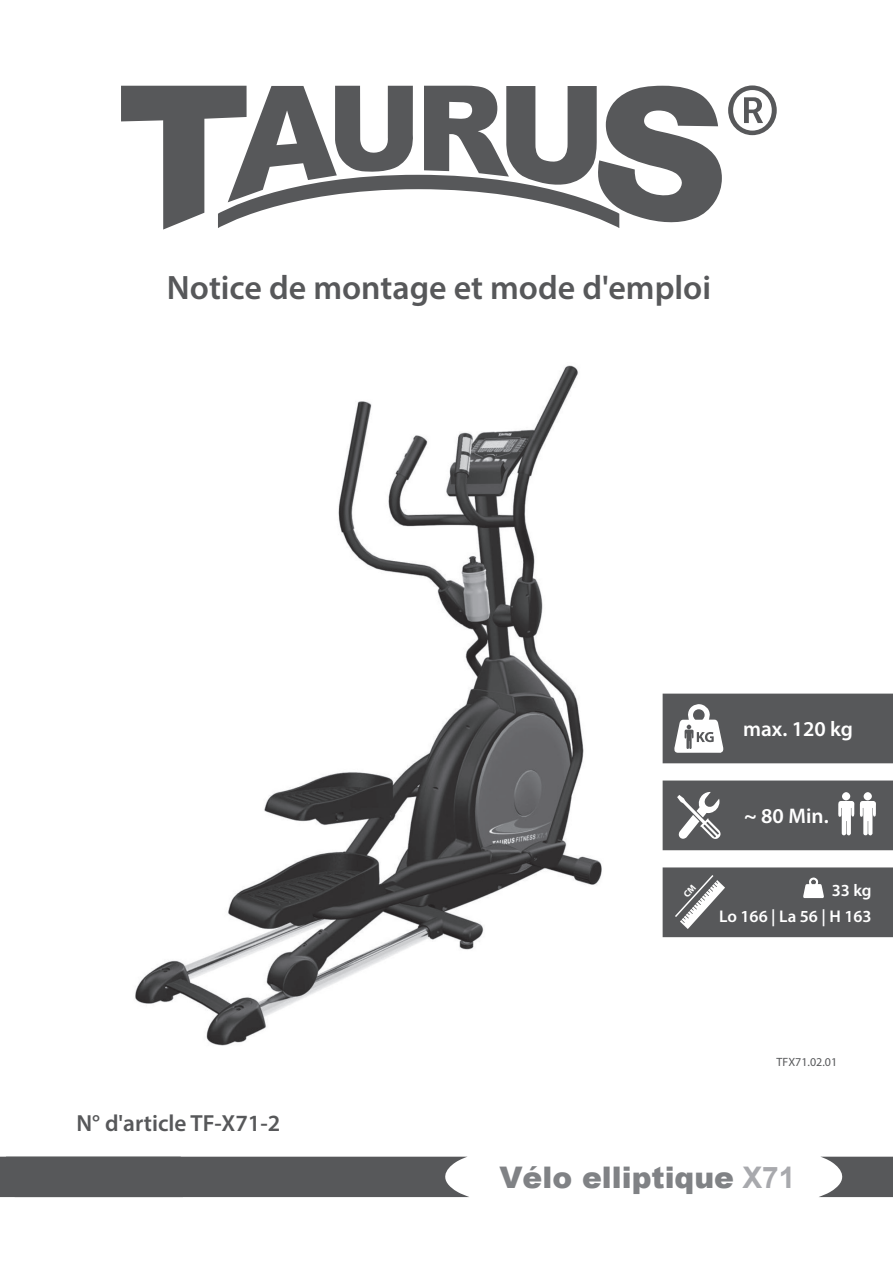
<style>
.page{position:relative;width:893px;height:1263px;background:#fff}
.page>*{position:absolute;margin:0;border:0;box-sizing:border-box;transform-origin:0 0}
.Einf__Abs{font:600 33.9px "Myriad Pro";color:#57585a}
.Taurus_Footer_DB{font:900 29.7px "Arial";color:#808285}
.Einf__Abs-2{font:600 23.4px "Myriad Pro";color:#57585a}
.Einf__Abs-3{font:600 21.15px "Myriad Pro";color:#fff}
.Einf__Abs-4{font:600 16.95px "Myriad Pro";color:#fff}
.t1{font:12px "Myriad Pro";color:#57585a}
.s1{font-weight:700;color:#a8a9ad}
</style>
<div class="page">
<img style="left:135px;top:365px;width:467px;height:681px">
<svg style="left:121px;top:86px;width:601px;height:144px"></svg>
<svg style="left:728px;top:85px;width:49px;height:50px"></svg>
<div style="left:663px;top:694px;width:230px;height:69px;background:#57585a"></div>
<div style="left:663px;top:780px;width:230px;height:70px;background:#57585a"></div>
<div style="left:663px;top:867px;width:230px;height:70px;background:#57585a"></div>
<svg style="left:674px;top:704px;width:49px;height:49px"></svg>
<svg style="left:677px;top:792px;width:44px;height:47px"></svg>
<svg style="left:803px;top:877px;width:21px;height:21px"></svg>
<svg style="left:838px;top:792px;width:16px;height:43px"></svg>
<svg style="left:860px;top:792px;width:16px;height:43px"></svg>
<svg style="left:819px;top:1157px;width:74px;height:40px"></svg>
<div style="left:0;top:1157px;width:469px;height:40px;background:#57585a"></div>
<svg style="left:675px;top:875px;width:50px;height:54px"></svg>
<p class="Einf__Abs" style="left:167px;top:266px;width:546px">Notice de montage et mode d'emploi</p>
<p class="Einf__Abs-2" style="left:77px;top:1108px;width:205px">N° d'article TF-X71-2</p>
<p class="Einf__Abs-3" style="left:743px;top:716px;width:111px">max. 120 kg</p>
<p class="Einf__Abs-3" style="left:744px;top:803px;width:86px">~ 80 Min.</p>
<p class="Einf__Abs-4" style="left:832px;top:880px;width:41px">33 kg</p>
<p class="Einf__Abs-4" style="left:719px;top:906px;width:154px">Lo 166 | La 56 | H 163</p>
<p class="t1" style="left:777px;top:1054px;width:62px">TFX71.02.01</p>
<p class="Taurus_Footer_DB" style="left:499px;top:1156px;width:297px">Vélo elliptique <span class="s1">X71</span></p>
</div>
